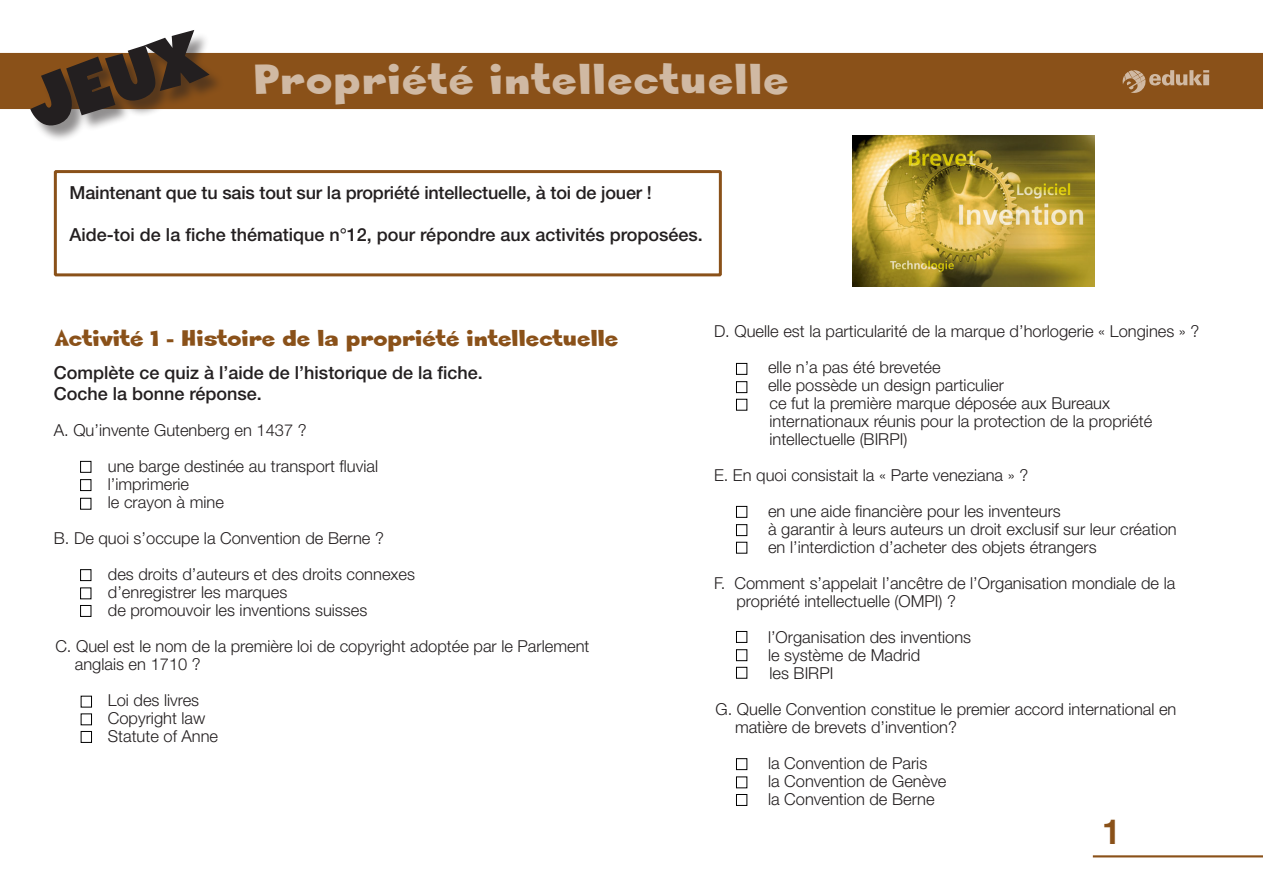
<style>
.page{position:relative;width:1263px;height:893px;background:#fff}
.page>*{position:absolute;margin:0;border:0;box-sizing:border-box;transform-origin:0 0}
.t1{font:72px "Sneakerhead BTN";color:#231f20}
.t2{font:45px "Sneakerhead BTN";letter-spacing:.03em;color:#d0b9a3}
.t3{font:700 34.2px "Helvetica LT Std";color:#8a5119}
.Titre_activité{font:24px "Sneakerhead BTN";color:#8a5119}
.Consignes{font:500 18px "Helvetica Neue LT Std";color:#231f20}
.Texte_jeux{font:300 16.5px/18px "Helvetica Neue LT Std";color:#231f20}
</style>
<div class="page">
<div style="left:0;top:53px;width:1263px;height:56px;background:#8a5119"></div>
<hr style="left:1093px;top:855px;width:170px;height:2px;background:#8a5119">
<svg style="left:1122px;top:70px;width:87px;height:23px;background:#a4784d"></svg>
<div style="left:32px;top:32px;width:193px;height:110px;background:#231f20;opacity:.5"></div>
<svg style="left:28px;top:30px;width:185px;height:97px"></svg>
<div style="left:54px;top:170px;width:668px;height:106px;border:3px solid #8a5119"></div>
<div style="left:81px;top:696px;width:11px;height:11px;border:1px solid #000"></div>
<div style="left:81px;top:713px;width:11px;height:12px;border:1px solid #000"></div>
<div style="left:81px;top:731px;width:11px;height:12px;border:1px solid #000"></div>
<div style="left:80px;top:569px;width:11px;height:12px;border:1px solid #000"></div>
<div style="left:80px;top:587px;width:11px;height:12px;border:1px solid #000"></div>
<div style="left:80px;top:605px;width:11px;height:12px;border:1px solid #000"></div>
<div style="left:736px;top:363px;width:11px;height:12px;border:1px solid #000"></div>
<div style="left:736px;top:381px;width:11px;height:12px;border:1px solid #000"></div>
<div style="left:736px;top:399px;width:11px;height:12px;border:1px solid #000"></div>
<div style="left:736px;top:506px;width:11px;height:12px;border:1px solid #000"></div>
<div style="left:736px;top:524px;width:11px;height:12px;border:1px solid #000"></div>
<div style="left:736px;top:542px;width:11px;height:12px;border:1px solid #000"></div>
<div style="left:736px;top:631px;width:11px;height:12px;border:1px solid #000"></div>
<div style="left:736px;top:649px;width:11px;height:12px;border:1px solid #000"></div>
<div style="left:736px;top:667px;width:11px;height:12px;border:1px solid #000"></div>
<div style="left:736px;top:758px;width:11px;height:12px;border:1px solid #000"></div>
<div style="left:736px;top:776px;width:11px;height:12px;border:1px solid #000"></div>
<div style="left:736px;top:794px;width:11px;height:12px;border:1px solid #000"></div>
<div style="left:80px;top:461px;width:11px;height:12px;border:1px solid #000"></div>
<div style="left:80px;top:479px;width:11px;height:12px;border:1px solid #000"></div>
<div style="left:80px;top:498px;width:11px;height:12px;border:1px solid #000"></div>
<img style="left:852px;top:136px;width:243px;height:150px">
<h1 class="t1" style="left:19px;top:67px;width:178px;rotate:-17deg">JEUX</h1>
<h2 class="t2" style="left:253px;top:54px;width:537px">Propriété intellectuelle</h2>
<p class="Consignes" style="left:70px;top:182px;width:584px">Maintenant que tu sais tout sur la propriété intellectuelle, à toi de jouer !</p>
<p class="Consignes" style="left:70px;top:224px;width:635px">Aide-toi de la fiche thématique n°12, pour répondre aux activités proposées.</p>
<p class="Titre_activité" style="left:55px;top:325px;width:565px">Activité 1 - Histoire de la propriété intellectuelle</p>
<p class="Consignes" style="left:54px;top:361px;width:430px">Complète ce quiz à l’aide de l’historique de la fiche.</p>
<p class="Consignes" style="left:54px;top:382px;width:210px">Coche la bonne réponse.</p>
<p class="Texte_jeux" style="left:54px;top:420px;width:254px">A. Qu’invente Gutenberg en 1437 ?</p>
<p class="Texte_jeux" style="left:108px;top:456px;width:272px">une barge destinée au transport fluvial</p>
<p class="Texte_jeux" style="left:108px;top:474px;width:83px">l’imprimerie</p>
<p class="Texte_jeux" style="left:108px;top:492px;width:118px">le crayon à mine</p>
<p class="Texte_jeux" style="left:54px;top:528px;width:332px">B. De quoi s’occupe la Convention de Berne ?</p>
<p class="Texte_jeux" style="left:108px;top:564px;width:309px">des droits d’auteurs et des droits connexes</p>
<p class="Texte_jeux" style="left:108px;top:582px;width:181px">d’enregistrer les marques</p>
<p class="Texte_jeux" style="left:108px;top:600px;width:261px">de promouvoir les inventions suisses</p>
<p class="Texte_jeux" style="left:75px;top:636px;width:516px;text-indent:-20px">C. Quel est le nom de la première loi de copyright adoptée par le Parlement anglais en 1710 ?</p>
<p class="Texte_jeux" style="left:108px;top:690px;width:93px">Loi des livres</p>
<p class="Texte_jeux" style="left:108px;top:708px;width:99px">Copyright law</p>
<p class="Texte_jeux" style="left:108px;top:726px;width:112px">Statute of Anne</p>
<p class="Texte_jeux" style="left:714px;top:322px;width:487px">D. Quelle est la particularité de la marque d’horlogerie « Longines » ?</p>
<p class="Texte_jeux" style="left:768px;top:358px;width:174px">elle n’a pas été brevetée</p>
<p class="Texte_jeux" style="left:768px;top:376px;width:237px">elle possède un design particulier</p>
<p class="Texte_jeux" style="left:769px;top:394px;width:384px">ce fut la première marque déposée aux Bureaux internationaux réunis pour la protection de la propriété intellectuelle (BIRPI)</p>
<p class="Texte_jeux" style="left:714px;top:466px;width:316px">E. En quoi consistait la « Parte veneziana » ?</p>
<p class="Texte_jeux" style="left:768px;top:502px;width:294px">en une aide financière pour les inventeurs</p>
<p class="Texte_jeux" style="left:768px;top:520px;width:410px">à garantir à leurs auteurs un droit exclusif sur leur création</p>
<p class="Texte_jeux" style="left:768px;top:538px;width:330px">en l’interdiction d’acheter des objets étrangers</p>
<p class="Texte_jeux" style="left:736px;top:574px;width:440px;text-indent:-22px">F. Comment s’appelait l’ancêtre de l’Organisation mondiale de la propriété intellectuelle (OMPI) ?</p>
<p class="Texte_jeux" style="left:768px;top:628px;width:205px">l’Organisation des inventions</p>
<p class="Texte_jeux" style="left:768px;top:646px;width:154px">le système de Madrid</p>
<p class="Texte_jeux" style="left:769px;top:664px;width:65px">les BIRPI</p>
<p class="Texte_jeux" style="left:715px;top:700px;width:462px">G. Quelle Convention constitue le premier accord international en</p>
<p class="Texte_jeux" style="left:735px;top:718px;width:223px">matière de brevets d’invention?</p>
<p class="Texte_jeux" style="left:768px;top:754px;width:161px">la Convention de Paris</p>
<p class="Texte_jeux" style="left:768px;top:772px;width:180px">la Convention de Genève</p>
<p class="Texte_jeux" style="left:768px;top:790px;width:168px">la Convention de Berne</p>
<p class="t3" style="left:1102px;top:811px;width:20px">1</p>
</div>
